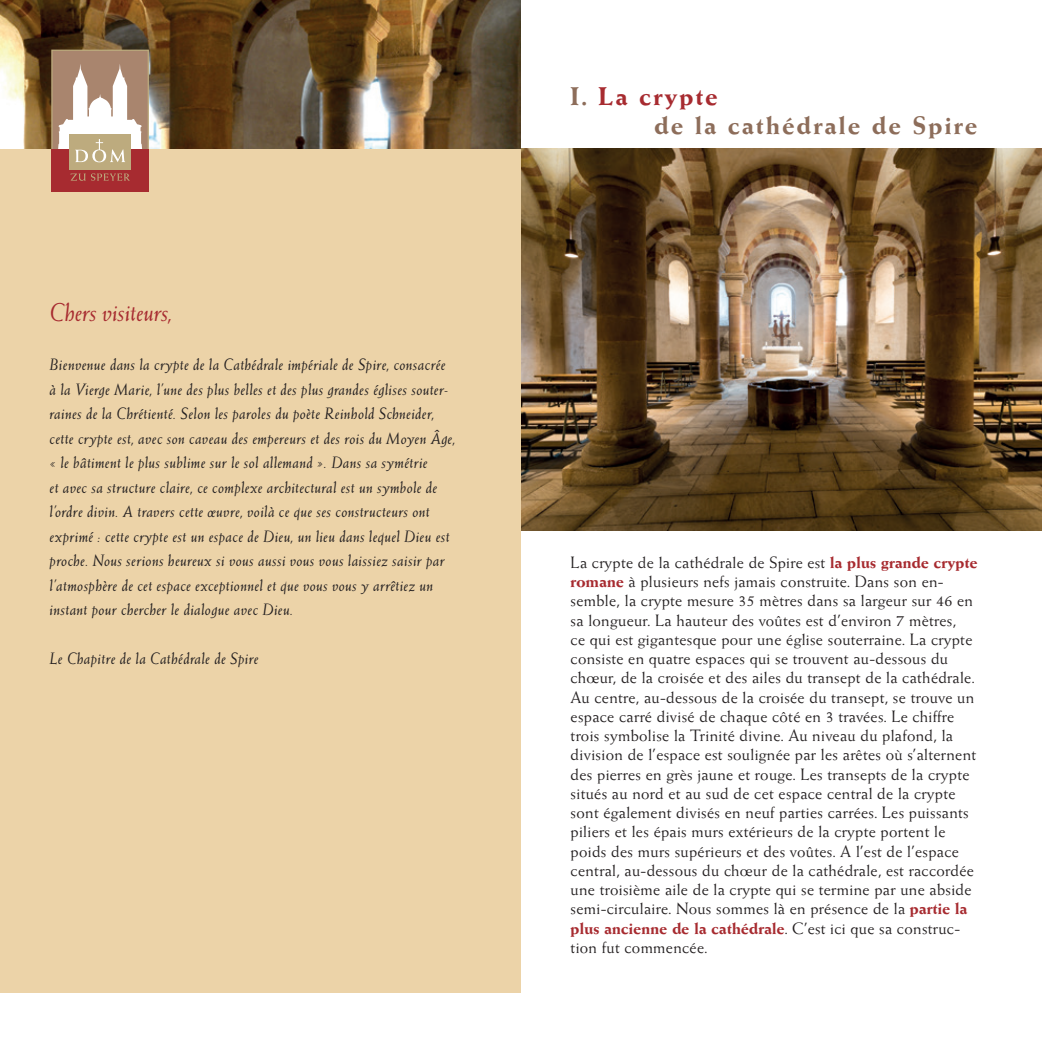
<style>
.page{position:relative;width:1042px;height:1042px;background:#fff}
.page>*{position:absolute;margin:0;border:0;box-sizing:border-box;transform-origin:0 0}
.t1{font:700 24.5px/29.4px "Weiss SBOP";letter-spacing:.1em;color:#8d6d5a}
.t2{font:italic 24.5px "Weiss SBOP";color:#a72b30}
.t3{font:15.75px/19.2px "Weiss SBOP";letter-spacing:.02em;color:#231f20}
.t4{font:italic 15.75px/24.5px "Weiss SBOP";letter-spacing:.025em;color:#231f20}
.s1{color:#a72b30}
.s2{font-weight:700;color:#a72b30}
</style>
<div class="page">
<img style="left:521px;top:149px;width:521px;height:382px">
<img style="left:0;top:0;width:521px;height:149px">
<div style="left:0;top:149px;width:521px;height:843px;background:#ecd3a8"></div>
<div style="left:51px;top:50px;width:98px;height:101px;background:#a9856e;border:1px solid #bdab7e"></div>
<div style="left:51px;top:149px;width:98px;height:43px;background:#a72b30"></div>
<svg style="left:71px;top:173px;width:59px;height:8px"></svg>
<div style="left:70px;top:134px;width:61px;height:36px;background:#bdab7e"></div>
<svg style="left:58px;top:64px;width:84px;height:98px"></svg>
<h1 class="t2" style="left:50px;top:299px;width:124px">Chers visiteurs,</h1>
<p class="t4" style="left:50px;top:352px;width:407px">Bienvenue dans la crypte de la Cathédrale impériale de Spire, consacrée à la Vierge Marie, l’une des plus belles et des plus grandes églises souter&shy;raines de la Chrétienté. Selon les paroles du poète Reinhold Schneider, cette crypte est, avec son caveau des empereurs et des rois du Moyen Âge, « le bâtiment le plus sublime sur le sol allemand ». Dans sa symétrie<br>et avec sa structure claire, ce complexe architectural est un symbole de l’ordre divin. A travers cette œuvre, voilà ce que ses constructeurs ont exprimé : cette crypte est un espace de Dieu, un lieu dans lequel Dieu est proche. Nous serions heureux si vous aussi vous vous laissiez saisir par l’atmosphère de cet espace exceptionnel et que vous vous y arrêtiez un instant pour chercher le dialogue avec Dieu.</p>
<p class="t4" style="left:50px;top:646px;width:210px">Le Chapitre de la Cathédrale de Spire</p>
<h1 class="t1" style="left:654px;top:81px;width:324px;text-indent:-84px">I. <span class="s1">La crypte<br></span>de la cathédrale de Spire</h1>
<p class="t3" style="left:570px;top:553px;width:408px">La crypte de la cathédrale de Spire est <span class="s2">la plus grande crypte romane</span> à plusieurs nefs jamais construite. Dans son en&shy;semble, la crypte mesure 35 mètres dans sa largeur sur 46 en sa longueur. La hauteur des voûtes est d’environ 7 mètres,<br>ce qui est gigantesque pour une église souterraine. La crypte consiste en quatre espaces qui se trouvent au-dessous du chœur, de la croisée et des ailes du transept de la cathédrale.<br>Au centre, au-dessous de la croisée du transept, se trouve un espace carré divisé de chaque côté en 3 travées. Le chiffre trois symbolise la Trinité divine. Au niveau du plafond, la division de l’espace est soulignée par les arêtes où s’alternent des pierres en grès jaune et rouge. Les transepts de la crypte situés au nord et au sud de cet espace central de la crypte sont également divisés en neuf parties carrées. Les puissants piliers et les épais murs extérieurs de la crypte portent le poids des murs supérieurs et des voûtes. A l’est de l’espace central, au-dessous du chœur de la cathédrale, est raccordée une troisième aile de la crypte qui se termine par une abside semi-circulaire. Nous sommes là en présence de la <span class="s2">partie la plus ancienne de la cathédrale</span>. C’est ici que sa construc&shy;tion fut commencée.</p>
</div>
